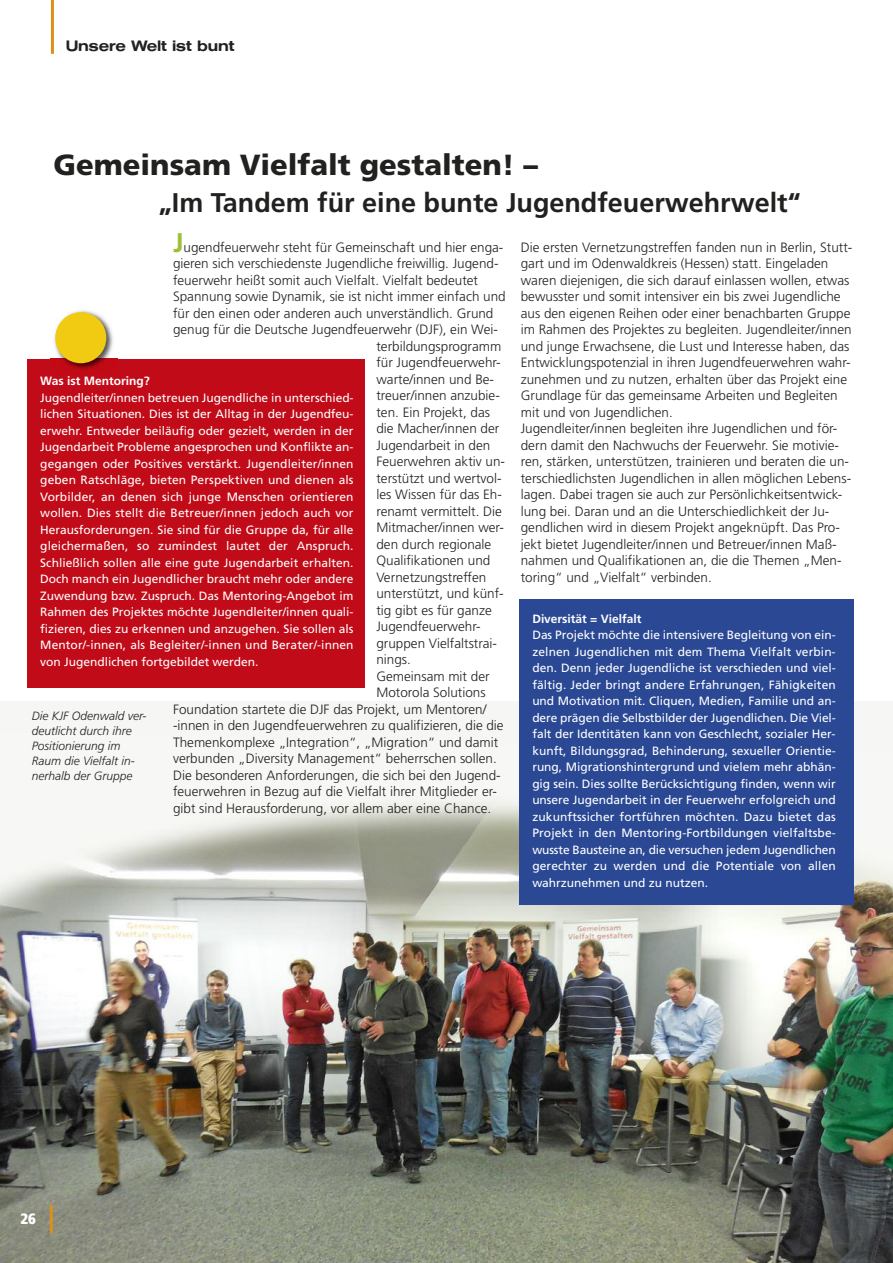
<style>
.page{position:relative;width:893px;height:1263px;background:#fff}
.page>*{position:absolute;margin:0;border:0;box-sizing:border-box;transform-origin:0 0}
.t1{font:900 29.1px "Frutiger";color:#212120}
.t2{font:700 27px "Frutiger";color:#212120}
.t3{font:500 15px "Helvetica Extended BQ";color:#212120}
.t4{font:900 condensed 15px "Frutiger";color:#fff}
.t5{font:300 13.5px/16.5px "Frutiger";color:#212120}
.t6{font:12px/16.5px "Frutiger";color:#fff;text-align:justify}
.t7{font:italic 300 12px/15px "Frutiger";color:#212120}
.t8{font:700 12px "Frutiger";color:#fff}
.s1{font-weight:700;font-size:27px;color:#9fbf37}
</style>
<div class="page">
<img style="left:0;top:701px;width:893px;height:562px">
<hr style="left:51px;top:0;width:3px;height:54px;background:#dc901a">
<hr style="left:50px;top:1205px;width:3px;height:28px;background:#dc901a">
<div style="left:27px;top:359px;width:337px;height:328px;background:#c20b18"></div>
<div style="left:519px;top:599px;width:335px;height:305px;background:#2a4894"></div>
<img style="left:50px;top:310px;width:68px;height:60px">
<div style="left:55px;top:312px;width:51px;height:51px;background:#f1cb11;border-radius:50%"></div>
<p class="t3" style="left:66px;top:37px;width:170px">Unsere Welt ist bunt</p>
<h1 class="t1" style="left:53px;top:153px;width:486px">Gemeinsam Vielfalt gestalten! –</h1>
<h2 class="t2" style="left:159px;top:192px;width:643px">„Im Tandem für eine bunte Jugendfeuerwehrwelt“</h2>
<p class="t5" style="left:173px;top:240px;width:332px"><span class="s1">J</span>ugendfeuerwehr steht für Gemeinschaft und hier enga-</p>
<p class="t5" style="left:173px;top:256px;width:327px">gieren sich verschiedenste Jugendliche freiwillig. Jugend-</p>
<p class="t5" style="left:173px;top:273px;width:306px">feuerwehr heißt somit auch Vielfalt. Vielfalt bedeutet</p>
<p class="t5" style="left:173px;top:289px;width:334px">Spannung sowie Dynamik, sie ist nicht immer einfach und</p>
<p class="t5" style="left:173px;top:306px;width:322px">für den einen oder anderen auch unverständlich. Grund</p>
<p class="t5" style="left:173px;top:322px;width:326px">genug für die Deutsche Jugendfeuerwehr (DJF), ein Wei-</p>
<p class="t5" style="left:376px;top:339px;width:126px">terbildungsprogramm</p>
<p class="t5" style="left:376px;top:355px;width:126px">für Jugendfeuerwehr-</p>
<p class="t5" style="left:376px;top:372px;width:119px">warte/innen und Be-</p>
<p class="t5" style="left:376px;top:388px;width:125px">treuer/innen anzubie-</p>
<p class="t5" style="left:376px;top:405px;width:115px">ten. Ein Projekt, das</p>
<p class="t5" style="left:376px;top:421px;width:124px">die Macher/innen der</p>
<p class="t5" style="left:376px;top:438px;width:115px">Jugendarbeit in den</p>
<p class="t5" style="left:376px;top:454px;width:130px">Feuerwehren aktiv un-</p>
<p class="t5" style="left:376px;top:471px;width:127px">terstützt und wertvol-</p>
<p class="t5" style="left:376px;top:487px;width:127px">les Wissen für das Eh-</p>
<p class="t5" style="left:376px;top:504px;width:127px">renamt vermittelt. Die</p>
<p class="t5" style="left:376px;top:520px;width:129px">Mitmacher/innen wer-</p>
<p class="t5" style="left:376px;top:537px;width:116px">den durch regionale</p>
<p class="t5" style="left:376px;top:553px;width:115px">Qualifikationen und</p>
<p class="t5" style="left:376px;top:570px;width:111px">Vernetzungstreffen</p>
<p class="t5" style="left:376px;top:586px;width:129px">unterstützt, und künf-</p>
<p class="t5" style="left:376px;top:603px;width:117px">tig gibt es für ganze</p>
<p class="t5" style="left:376px;top:619px;width:106px">Jugendfeuerwehr-</p>
<p class="t5" style="left:376px;top:636px;width:122px">gruppen Vielfaltstrai-</p>
<p class="t5" style="left:376px;top:652px;width:36px">nings.</p>
<p class="t5" style="left:376px;top:669px;width:115px">Gemeinsam mit der</p>
<p class="t5" style="left:376px;top:685px;width:111px">Motorola Solutions</p>
<p class="t5" style="left:173px;top:702px;width:315px">Foundation startete die DJF das Projekt, um Mentoren/</p>
<p class="t5" style="left:173px;top:718px;width:332px">-innen in den Jugendfeuerwehren zu qualifizieren, die die</p>
<p class="t5" style="left:173px;top:735px;width:327px">Themenkomplexe „Integration“, „Migration“ und damit</p>
<p class="t5" style="left:173px;top:751px;width:325px">verbunden „Diversity Management“ beherrschen sollen.</p>
<p class="t5" style="left:173px;top:768px;width:329px">Die besonderen Anforderungen, die sich bei den Jugend-</p>
<p class="t5" style="left:173px;top:784px;width:325px">feuerwehren in Bezug auf die Vielfalt ihrer Mitglieder er-</p>
<p class="t5" style="left:173px;top:801px;width:320px">gibt sind Herausforderung, vor allem aber eine Chance.</p>
<p class="t8" style="left:40px;top:376px;width:111px">Was ist Mentoring?</p>
<p class="t6" style="left:40px;top:390px;width:315px">Jugendleiter/innen betreuen Jugendliche in unterschied&shy;lichen Situationen. Dies ist der Alltag in der Jugendfeu&shy;erwehr. Entweder beiläufig oder gezielt, werden in der Jugendarbeit Probleme angesprochen und Konflikte an&shy;gegangen oder Positives verstärkt. Jugendleiter/innen geben Ratschläge, bieten Perspektiven und dienen als Vorbilder, an denen sich junge Menschen orientieren wollen. Dies stellt die Betreuer/innen jedoch auch vor Herausforderungen. Sie sind für die Gruppe da, für alle gleichermaßen, so zumindest lautet der Anspruch.<br>Schließlich sollen alle eine gute Jugendarbeit erhalten.<br>Doch manch ein Jugendlicher braucht mehr oder andere Zuwendung bzw. Zuspruch. Das Mentoring-Angebot im Rahmen des Projektes möchte Jugendleiter/innen quali&shy;fizieren, dies zu erkennen und anzugehen. Sie sollen als Mentor/-innen, als Begleiter/-innen und Berater/-innen von Jugendlichen fortgebildet werden.</p>
<p class="t7" style="left:32px;top:709px;width:116px">Die KJF Odenwald ver&shy;deutlicht durch ihre<br>Positionierung im<br>Raum die Vielfalt in&shy;nerhalb der Gruppe</p>
<p class="t5" style="left:521px;top:240px;width:333px">Die ersten Vernetzungstreffen fanden nun in Berlin, Stutt&shy;gart und im Odenwaldkreis (Hessen) statt. Eingeladen waren diejenigen, die sich darauf einlassen wollen, etwas bewusster und somit intensiver ein bis zwei Jugendliche aus den eigenen Reihen oder einer benachbarten Gruppe im Rahmen des Projektes zu begleiten. Jugendleiter/innen und junge Erwachsene, die Lust und Interesse haben, das Entwicklungspotenzial in ihren Jugendfeuerwehren wahr&shy;zunehmen und zu nutzen, erhalten über das Projekt eine Grundlage für das gemeinsame Arbeiten und Begleiten mit und von Jugendlichen.<br>Jugendleiter/innen begleiten ihre Jugendlichen und för&shy;dern damit den Nachwuchs der Feuerwehr. Sie motivie&shy;ren, stärken, unterstützen, trainieren und beraten die un&shy;terschiedlichsten Jugendlichen in allen möglichen Lebens&shy;lagen. Dabei tragen sie auch zur Persönlichkeitsentwick&shy;lung bei. Daran und an die Unterschiedlichkeit der Ju&shy;gendlichen wird in diesem Projekt angeknüpft. Das Pro&shy;jekt bietet Jugendleiter/innen und Betreuer/innen Maß&shy;nahmen und Qualifikationen an, die die Themen „Men&shy;toring“ und „Vielfalt“ verbinden.</p>
<p class="t8" style="left:532px;top:613px;width:111px">Diversität = Vielfalt</p>
<p class="t6" style="left:532px;top:627px;width:305px">Das Projekt möchte die intensivere Begleitung von ein&shy;zelnen Jugendlichen mit dem Thema Vielfalt verbin&shy;den. Denn jeder Jugendliche ist verschieden und viel&shy;fältig. Jeder bringt andere Erfahrungen, Fähigkeiten und Motivation mit. Cliquen, Medien, Familie und an&shy;dere prägen die Selbstbilder der Jugendlichen. Die Viel&shy;falt der Identitäten kann von Geschlecht, sozialer Her&shy;kunft, Bildungsgrad, Behinderung, sexueller Orientie&shy;rung, Migrationshintergrund und vielem mehr abhän&shy;gig sein. Dies sollte Berücksichtigung finden, wenn wir unsere Jugendarbeit in der Feuerwehr erfolgreich und zukunftssicher fortführen möchten. Dazu bietet das Projekt in den Mentoring-Fortbildungen vielfaltsbe&shy;wusste Bausteine an, die versuchen jedem Jugendlichen gerechter zu werden und die Potentiale von allen wahrzunehmen und zu nutzen.</p>
<p class="t4" style="left:21px;top:1213px;width:17px">26</p>
</div>
